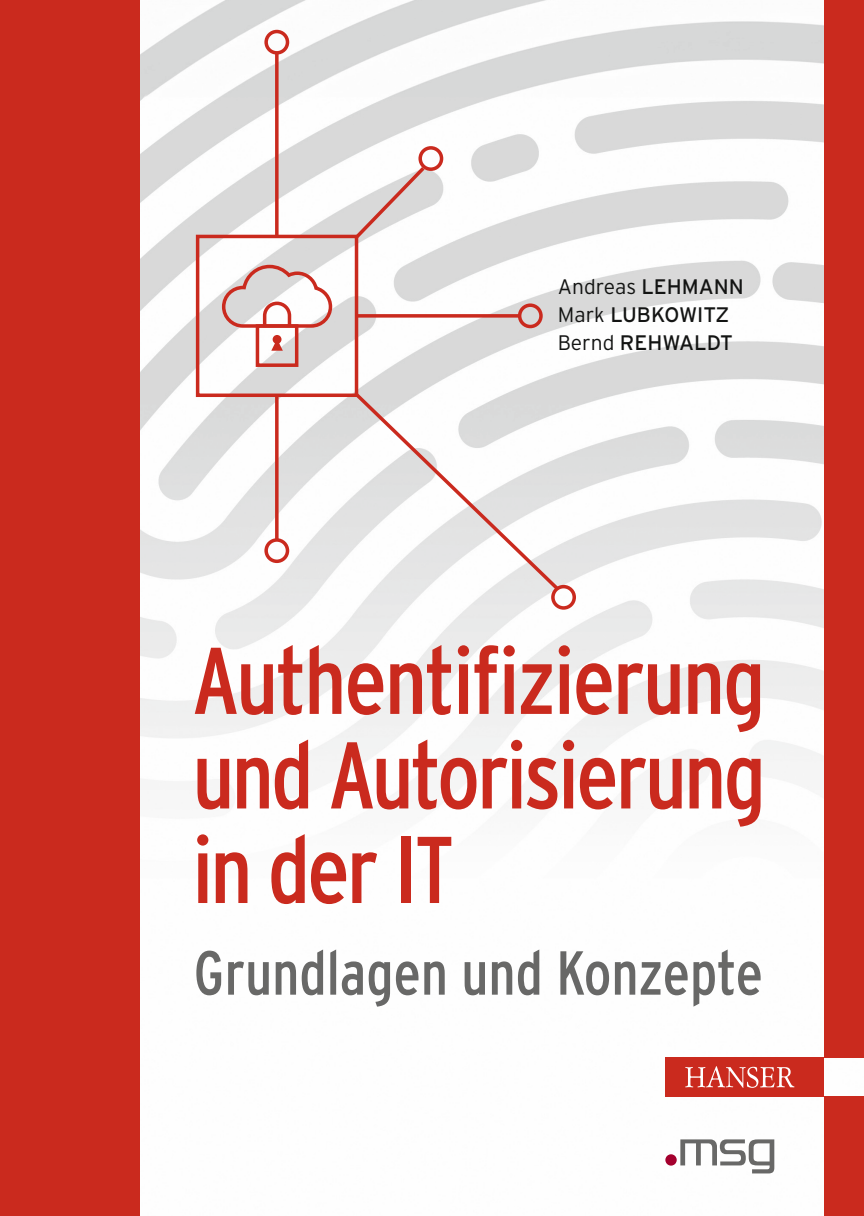
<style>
.page{position:relative;width:864px;height:1216px;background:#fff}
.page>*{position:absolute;margin:0;border:0;box-sizing:border-box;transform-origin:0 0}
.t1{font:condensed 94.5px/94.5px "Interstate";letter-spacing:-.03em;color:#ca2a1e;text-align:justify}
.t2{font:condensed 61.95px "Interstate";color:#686867}
.t3{font:21px/28px "Interstate";color:#131413}
.s1{font-weight:300}
</style>
<div class="page">
<img style="left:139px;top:0;width:724px;height:1215px">
<div style="left:665px;top:1154px;width:11px;height:11px;background:#a4002e;border-radius:50%"></div>
<svg style="left:680px;top:1139px;width:94px;height:34px"></svg>
<div style="left:823px;top:1096px;width:40px;height:119px;background:#ca2a1e"></div>
<div style="left:665px;top:1057px;width:158px;height:39px;background:#ca2a1e"></div>
<svg style="left:685px;top:1066px;width:109px;height:21px"></svg>
<div style="left:0;top:0;width:139px;height:1215px;background:#ca2a1e"></div>
<svg style="left:351px;top:163px;width:77px;height:79px"></svg>
<hr style="left:275px;top:52px;width:3px;height:184px;background:#ca2a1e">
<div style="left:264px;top:30px;width:25px;height:25px;border:4px solid #ca2a1e;border-radius:50%"></div>
<div style="left:418px;top:146px;width:25px;height:25px;border:4px solid #ca2a1e;border-radius:50%"></div>
<svg style="left:351px;top:389px;width:211px;height:204px"></svg>
<div style="left:264px;top:538px;width:25px;height:25px;border:4px solid #ca2a1e;border-radius:50%"></div>
<hr style="left:357px;top:314px;width:162px;height:3px;background:#ca2a1e">
<hr style="left:275px;top:394px;width:3px;height:146px;background:#ca2a1e">
<div style="left:551px;top:585px;width:24px;height:24px;border:4px solid #ca2a1e;border-radius:50%"></div>
<div style="left:517px;top:303px;width:25px;height:25px;border:4px solid #ca2a1e;border-radius:50%"></div>
<div style="left:255px;top:324px;width:43px;height:43px;border:4px solid #ca2a1e"></div>
<svg style="left:220px;top:263px;width:114px;height:67px"></svg>
<div style="left:272px;top:335px;width:9px;height:9px;background:#ca2a1e;border-radius:50%"></div>
<svg style="left:271px;top:339px;width:12px;height:12px"></svg>
<div style="left:196px;top:235px;width:162px;height:162px;border:4px solid #ca2a1e"></div>
<div style="left:823px;top:0;width:40px;height:1057px;background:#ca2a1e"></div>
<p class="t3" style="left:557px;top:272px;width:187px"><span class="s1">Andreas</span> LEHMANN<br><span class="s1">Mark</span> LUBKOWITZ<br><span class="s1">Bernd</span> REHWALDT</p>
<p class="t1" style="left:192px;top:632px;width:574px">Authentifizierung und Autorisierung in der IT</p>
<p class="t2" style="left:193px;top:935px;width:570px">Grundlagen und Konzepte</p>
</div>
